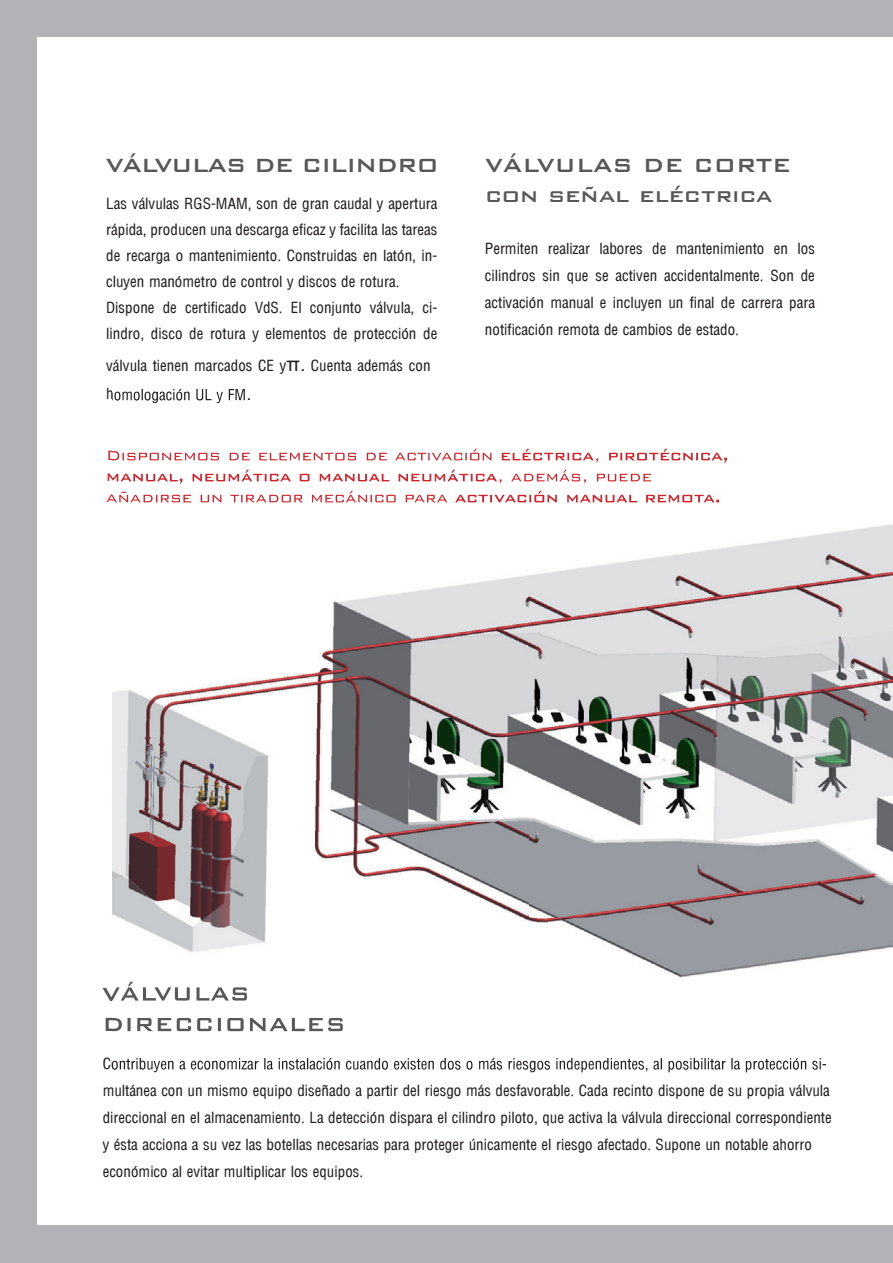
<style>
.page{position:relative;width:893px;height:1263px;background:#fff}
.page>*{position:absolute;margin:0;border:0;box-sizing:border-box;transform-origin:0 0}
.t1{font:500 25.5px/30.6px "Bank Gothic BT";color:#57585a}
.t2{font:500 25.5px "Bank Gothic BT";letter-spacing:-.04em;color:#57585a}
.t3{font:15px/27px "Arena Condensed";color:#231f20}
.t4{font:700 condensed 12px "Arena";color:#000}
.s1{font-family:"Arial";font-size:19.5px}
</style>
<div class="page">
<div style="left:0;top:37px;width:37px;height:1188px;background:#b2b3b7"></div>
<div style="left:0;top:0;width:893px;height:37px;background:#b2b3b7"></div>
<div style="left:0;top:1225px;width:893px;height:38px;background:#b2b3b7"></div>
<img style="left:112px;top:388px;width:781px;height:685px">
<img style="left:112px;top:1058px;width:714px;height:14px">
<img style="left:112px;top:389px;width:135px;height:14px">
<img style="left:112px;top:982px;width:138px;height:18px">
<img style="left:112px;top:1018px;width:231px;height:13px">
<img style="left:112px;top:449px;width:381px;height:11px">
<img style="left:502px;top:449px;width:92px;height:11px">
<svg style="left:596px;top:458px;width:5px;height:4px"></svg>
<img style="left:609px;top:449px;width:119px;height:14px">
<img style="left:112px;top:474px;width:70px;height:10px">
<img style="left:193px;top:470px;width:304px;height:11px">
<img style="left:499px;top:470px;width:153px;height:13px">
<img style="left:112px;top:491px;width:336px;height:11px">
<img style="left:455px;top:491px;width:266px;height:11px">
<img style="left:247px;top:388px;width:110px;height:18px">
<h1 class="t2" style="left:106px;top:151px;width:334px">VÁLVULAS DE CILINDRO</h1>
<p class="t3" style="left:106px;top:190px;width:333px;line-height:26.1px">Las válvulas RGS-MAM, son de gran caudal y apertura rápida, producen una descarga eficaz y facilita las tareas de recarga o mantenimiento. Construidas en latón, in&shy;cluyen manómetro de control y discos de rotura.<br>Dispone de certificado VdS. El conjunto válvula, ci&shy;lindro, disco de rotura y elementos de protección de</p>
<p class="t3" style="left:106px;top:352px;width:326px">válvula tienen marcados CE y <span class="s1">π.</span> Cuenta además con</p>
<p class="t4" style="left:247px;top:388px;width:4px">.</p>
<h1 class="t1" style="left:485px;top:149px;width:307px">VÁLVULAS DE CORTE con señal eléctrica</h1>
<p class="t3" style="left:485px;top:235px;width:332px;text-align:justify">Permiten realizar labores de mantenimiento en los cilindros sin que se activen accidentalmente. Son de activación manual e incluyen un final de carrera para notificación remota de cambios de estado.</p>
<p class="t3" style="left:103px;top:1077px;width:731px">multánea con un mismo equipo diseñado a partir del riesgo más desfavorable. Cada recinto dispone de su propia válvula direccional en el almacenamiento. La detección dispara el cilindro piloto, que activa la válvula direccional correspondiente y ésta acciona a su vez las botellas necesarias para proteger únicamente el riesgo afectado. Supone un notable ahorro económico al evitar multiplicar los equipos.</p>
</div>
